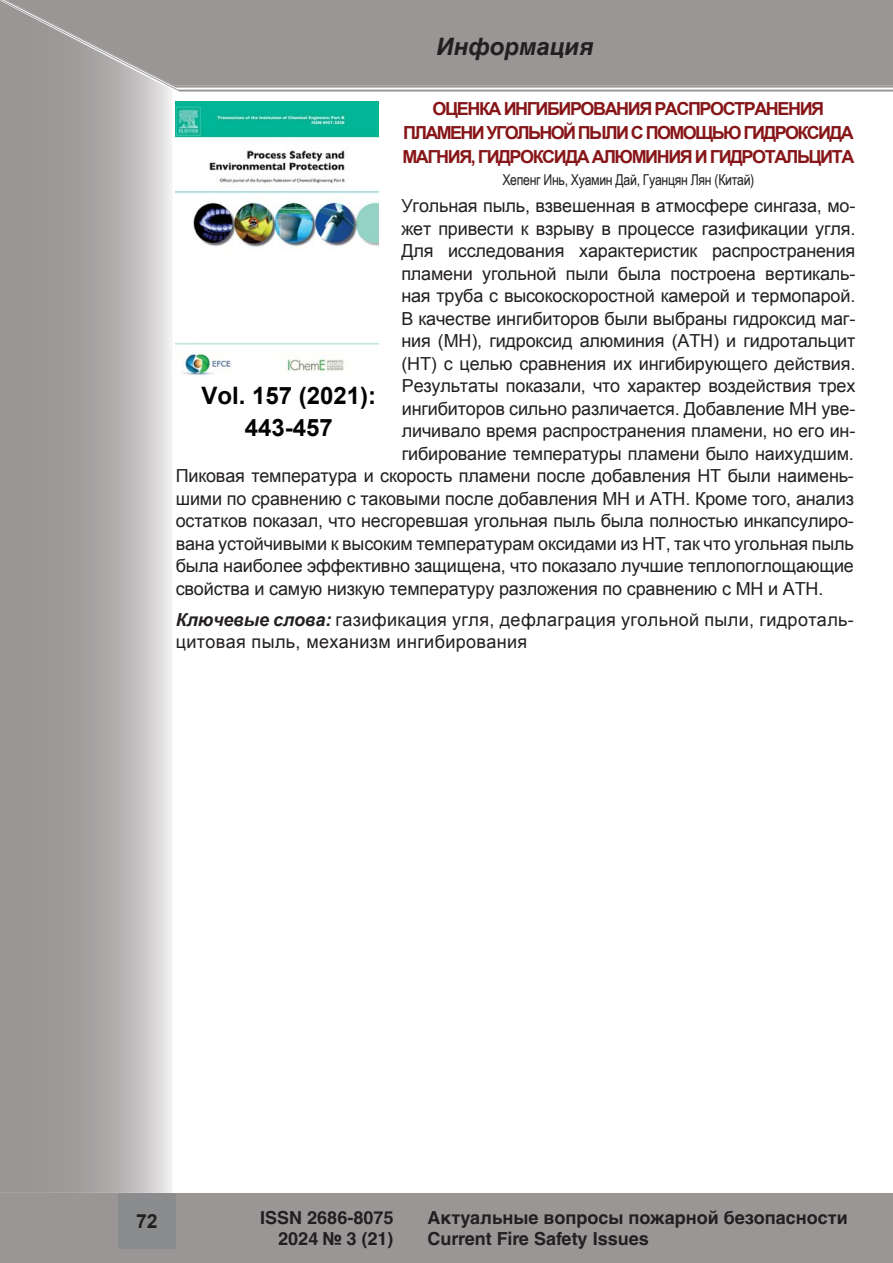
<style>
.page{position:relative;width:893px;height:1263px;background:#fff}
.page>*{position:absolute;margin:0;border:0;box-sizing:border-box;transform-origin:0 0}
.t1{font:700 24px/31.5px "Arial";color:#010202;text-align:center}
.t2{font:24px "Helvetica Cyr Bold Inclined";color:#231f20}
.t3{font:700 19.5px "Arial";color:#231f20}
.t4{font:18px/22.5px "Arial";letter-spacing:-.01em;color:#231f20;text-align:justify}
.t5{font:700 18px/24px "Arial";letter-spacing:-.08em;color:#871619;text-align:center}
.t6{font:18px/22.5px "Arial";letter-spacing:.02em;color:#231f20}
.t7{font:700 18px/21.6px "Helvetica Cyr";color:#231f20;text-align:right}
.t8{font:15px "Arial Narrow";letter-spacing:-.02em;color:#231f20}
.s1{font-weight:700;font-style:italic}
</style>
<div class="page">
<div style="left:0;top:1193px;width:893px;height:70px;background:#999695"></div>
<svg style="left:173px;top:88px;width:720px;height:4px"></svg>
<div style="left:173px;top:0;width:720px;height:88px;background:#999695"></div>
<svg style="left:0;top:0;width:173px;height:1193px;background:#adaaaa"></svg>
<div style="left:118px;top:1193px;width:58px;height:56px;background:#8a8c8e"></div>
<img style="left:176px;top:102px;width:202px;height:274px">
<h1 class="t2" style="left:437px;top:33px;width:159px">Информация</h1>
<p class="t5" style="left:402px;top:97px;width:453px">ОЦЕНКА ИНГИБИРОВАНИЯ РАСПРОСТРАНЕНИЯ<br>ПЛАМЕНИ УГОЛЬНОЙ ПЫЛИ С ПОМОЩЬЮ ГИДРОКСИДА<br>МАГНИЯ, ГИДРОКСИДА АЛЮМИНИЯ И ГИДРОТАЛЬЦИТА</p>
<p class="t8" style="left:502px;top:171px;width:253px">Хепенг Инь, Хуамин Дай, Гуанцян Лян (Китай)</p>
<p class="t4" style="left:401px;top:195px;width:455px">Угольная пыль, взвешенная в атмосфере сингаза, мо&shy;жет привести к взрыву в процессе газификации угля.<br>Для исследования характеристик распространения пламени угольной пыли была построена вертикаль&shy;ная труба с высокоскоростной камерой и термопарой.<br>В качестве ингибиторов были выбраны гидроксид маг&shy;ния (MH), гидроксид алюминия (ATH) и гидротальцит (HT) с целью сравнения их ингибирующего действия.<br>Результаты показали, что характер воздействия трех ингибиторов сильно различается. Добавление MH уве&shy;личивало время распространения пламени, но его ин-</p>
<h1 class="t1" style="left:201px;top:380px;width:176px">Vol. 157 (2021):<br>443-457</h1>
<p class="t4" style="left:176px;top:442px;width:680px;text-indent:226px">гибирование температуры пламени было наихудшим.<br>Пиковая температура и скорость пламени после добавления HT были наимень&shy;шими по сравнению с таковыми после добавления MH и ATH. Кроме того, анализ остатков показал, что несгоревшая угольная пыль была полностью инкапсулиро&shy;вана устойчивыми к высоким температурам оксидами из HT, так что угольная пыль была наиболее эффективно защищена, что показало лучшие теплопоглощающие свойства и самую низкую температуру разложения по сравнению с MH и ATH.</p>
<p class="t6" style="left:176px;top:608px;width:680px"><span class="s1">Ключевые слова:</span> газификация угля, дефлаграция угольной пыли, гидроталь&shy;цитовая пыль, механизм ингибирования</p>
<p class="t3" style="left:136px;top:1210px;width:23px">72</p>
<p class="t7" style="left:260px;top:1206px;width:135px">ISSN 2686-8075<br>2024 № 3 (21)</p>
<p class="t7" style="left:427px;top:1206px;width:422px;text-align:left">Актуальные вопросы пожарной безопасности<br>Current Fire Safety Issues</p>
</div>
